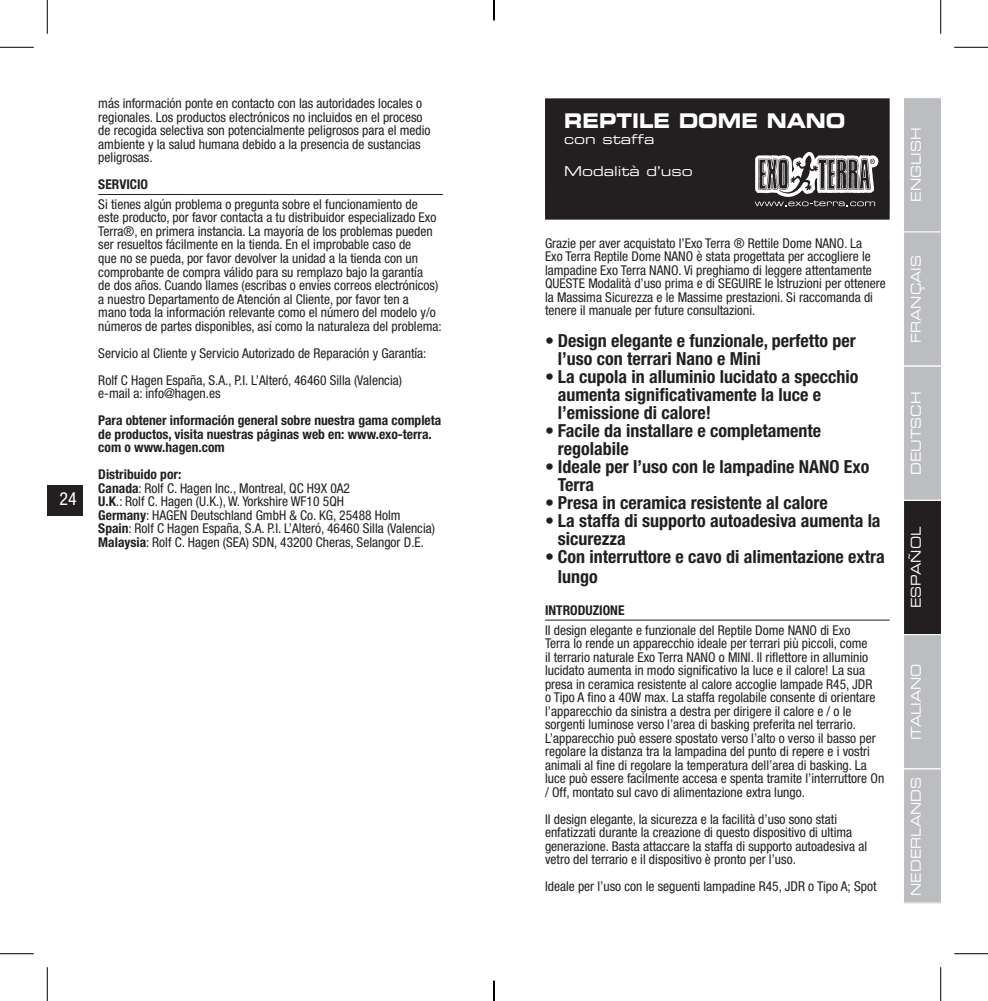
<style>
.page{position:relative;width:988px;height:1001px;background:#fff}
.page>*{position:absolute;margin:0;border:0;box-sizing:border-box;transform-origin:0 0}
.t1{font:20.25px "Eurostile LT Std Bold Ex 2";color:#fff;scale:.87 1}
.t2{font:700 condensed 18px/18px "Helvetica Neue LT Std";color:#231f20}
.t3{font:condensed 18px "Helvetica Neue LT Std";color:#fff}
.t4{font:condensed 13.5px/13.5px "Helvetica Neue LT Std";color:#231f20}
.t5{font:700 condensed 13.5px/13.5px "Helvetica Neue LT Std";color:#231f20}
.t6{font:13.5px "Eurostile LT Std Ex 2";color:#fff;scale:.9 1}
.t7{font:13.5px "Eurostile LT Std Ex 2";color:#fff}
.s1{font-weight:700}
</style>
<div class="page">
<div style="left:47px;top:485px;width:36px;height:30px;background:#231f20"></div>
<hr style="left:98px;top:194px;width:345px;height:1px;background:#231f20">
<svg style="left:903px;top:98px;width:37px;height:805px;background:#a5a6a8"></svg>
<hr style="left:545px;top:619px;width:344px;height:1px;background:#231f20">
<div style="left:546px;top:99px;width:342px;height:119px;background:#231f20"></div>
<div style="left:545px;top:98px;width:344px;height:121px;border:2px solid #231f20"></div>
<svg style="left:754px;top:152px;width:124px;height:54px"></svg>
<hr style="left:0;top:47px;width:34px;height:1px;background:#000">
<hr style="left:954px;top:47px;width:33px;height:1px;background:#000">
<hr style="left:0;top:953px;width:34px;height:1px;background:#000">
<hr style="left:954px;top:953px;width:33px;height:1px;background:#000">
<hr style="left:47px;top:0;width:1px;height:34px;background:#000">
<hr style="left:47px;top:966px;width:1px;height:34px;background:#000">
<hr style="left:940px;top:0;width:1px;height:34px;background:#000">
<hr style="left:940px;top:966px;width:1px;height:34px;background:#000">
<svg style="left:493px;top:0;width:1px;height:20px"></svg>
<svg style="left:493px;top:980px;width:1px;height:20px"></svg>
<h2 class="t3" style="left:60px;top:488px;width:19px">24</h2>
<p class="t4" style="left:98px;top:96px;width:334px">más información ponte en contacto con las autoridades locales o regionales. Los productos electrónicos no incluidos en el proceso de recogida selectiva son potencialmente peligrosos para el medio ambiente y la salud humana debido a la presencia de sustancias peligrosas.</p>
<p class="t5" style="left:98px;top:177px;width:51px">SERVICIO</p>
<p class="t4" style="left:98px;top:197px;width:345px">Si tienes algún problema o pregunta sobre el funcionamiento de este producto, por favor contacta a tu distribuidor especializado Exo Terra®, en primera instancia. La mayoría de los problemas pueden ser resueltos fácilmente en la tienda. En el improbable caso de<br>que no se pueda, por favor devolver la unidad a la tienda con un comprobante de compra válido para su remplazo bajo la garantía<br>de dos años. Cuando llames (escribas o envíes correos electrónicos) a nuestro Departamento de Atención al Cliente, por favor ten a<br>mano toda la información relevante como el número del modelo y/o números de partes disponibles, así como la naturaleza del problema:</p>
<p class="t4" style="left:98px;top:339px;width:329px;line-height:27px">Servicio al Cliente y Servicio Autorizado de Reparación y Garantía:<br>Rolf C Hagen España, S.A., P.I. L’Alteró, 46460 Silla (Valencia)</p>
<p class="t4" style="left:98px;top:386px;width:124px">e-mail a: info@hagen.es</p>
<p class="t5" style="left:98px;top:413px;width:344px">Para obtener información general sobre nuestra gama completa de productos, visita nuestras páginas web en: www.exo-terra. com o www.hagen.com</p>
<p class="t4" style="left:98px;top:467px;width:338px"><span class="s1">Distribuido por:<br>Canada</span>: Rolf C. Hagen Inc., Montreal, QC H9X 0A2<br><span class="s1">U.K</span>.: Rolf C. Hagen (U.K.), W. Yorkshire WF10 5QH<br><span class="s1">Germany</span>: HAGEN Deutschland GmbH &amp; Co. KG, 25488 Holm <span class="s1">Spain</span>: Rolf C Hagen España, S.A. P.I. L’Alteró, 46460 Silla (Valencia)<br><span class="s1">Malaysia</span>: Rolf C. Hagen (SEA) SDN, 43200 Cheras, Selangor D.E.</p>
<h1 class="t1" style="left:564px;top:106px;width:325px">REPTILE DOME NANO</h1>
<p class="t7" style="left:564px;top:130px;width:92px">con staffa</p>
<p class="t7" style="left:564px;top:162px;width:130px">Modalità d’uso</p>
<p class="t4" style="left:545px;top:236px;width:342px">Grazie per aver acquistato l’Exo Terra ® Rettile Dome NANO. La<br>Exo Terra Reptile Dome NANO è stata progettata per accogliere le lampadine Exo Terra NANO. Vi preghiamo di leggere attentamente QUESTE Modalità d’uso prima e di SEGUIRE le Istruzioni per ottenere la Massima Sicurezza e le Massime prestazioni. Si raccomanda di tenere il manuale per future consultazioni.</p>
<h2 class="t2" style="left:557px;top:331px;width:299px;text-indent:-13px">• Design elegante e funzionale, perfetto per l’uso con terrari Nano e Mini</h2>
<h2 class="t2" style="left:557px;top:367px;width:302px;text-indent:-13px">• La cupola in alluminio lucidato a specchio aumenta significativamente la luce e l’emissione di calore!</h2>
<h2 class="t2" style="left:557px;top:421px;width:265px;text-indent:-13px">• Facile da installare e completamente regolabile</h2>
<h2 class="t2" style="left:557px;top:457px;width:313px;text-indent:-13px">• Ideale per l’uso con le lampadine NANO Exo<br>Terra</h2>
<h2 class="t2" style="left:545px;top:493px;width:284px">• Presa in ceramica resistente al calore</h2>
<h2 class="t2" style="left:557px;top:511px;width:324px;text-indent:-13px">• La staffa di supporto autoadesiva aumenta la sicurezza</h2>
<h2 class="t2" style="left:557px;top:546px;width:328px;line-height:20.2px;text-indent:-13px">• Con interruttore e cavo di alimentazione extra lungo</h2>
<p class="t5" style="left:545px;top:602px;width:81px">INTRODUZIONE</p>
<p class="t4" style="left:545px;top:622px;width:340px">Il design elegante e funzionale del Reptile Dome NANO di Exo<br>Terra lo rende un apparecchio ideale per terrari più piccoli, come<br>il terrario naturale Exo Terra NANO o MINI. Il riflettore in alluminio lucidato aumenta in modo significativo la luce e il calore! La sua presa in ceramica resistente al calore accoglie lampade R45, JDR<br>o Tipo A fino a 40W max. La staffa regolabile consente di orientare l’apparecchio da sinistra a destra per dirigere il calore e / o le sorgenti luminose verso l’area di basking preferita nel terrario.<br>L’apparecchio può essere spostato verso l’alto o verso il basso per regolare la distanza tra la lampadina del punto di repere e i vostri animali al fine di regolare la temperatura dell’area di basking. La luce può essere facilmente accesa e spenta tramite l’interruttore On / Off, montato sul cavo di alimentazione extra lungo.</p>
<p class="t4" style="left:545px;top:811px;width:323px">Il design elegante, la sicurezza e la facilità d’uso sono stati enfatizzati durante la creazione di questo dispositivo di ultima generazione. Basta attaccare la staffa di supporto autoadesiva al vetro del terrario e il dispositivo è pronto per l’uso.</p>
<p class="t4" style="left:545px;top:879px;width:333px">Ideale per l’uso con le seguenti lampadine R45, JDR o Tipo A; Spot</p>
<p class="t6" style="left:906px;top:202px;width:84px;rotate:-90deg">ENGLISH</p>
<p class="t6" style="left:906px;top:343px;width:99px;rotate:-90deg">FRANÇAIS</p>
<p class="t6" style="left:906px;top:475px;width:94px;rotate:-90deg">DEUTSCH</p>
<p class="t6" style="left:906px;top:608px;width:92px;rotate:-90deg">ESPAÑOL</p>
<p class="t6" style="left:906px;top:740px;width:87px;rotate:-90deg">ITALIANO</p>
<p class="t6" style="left:906px;top:895px;width:133px;rotate:-90deg">NEDERLANDS</p>
</div>
